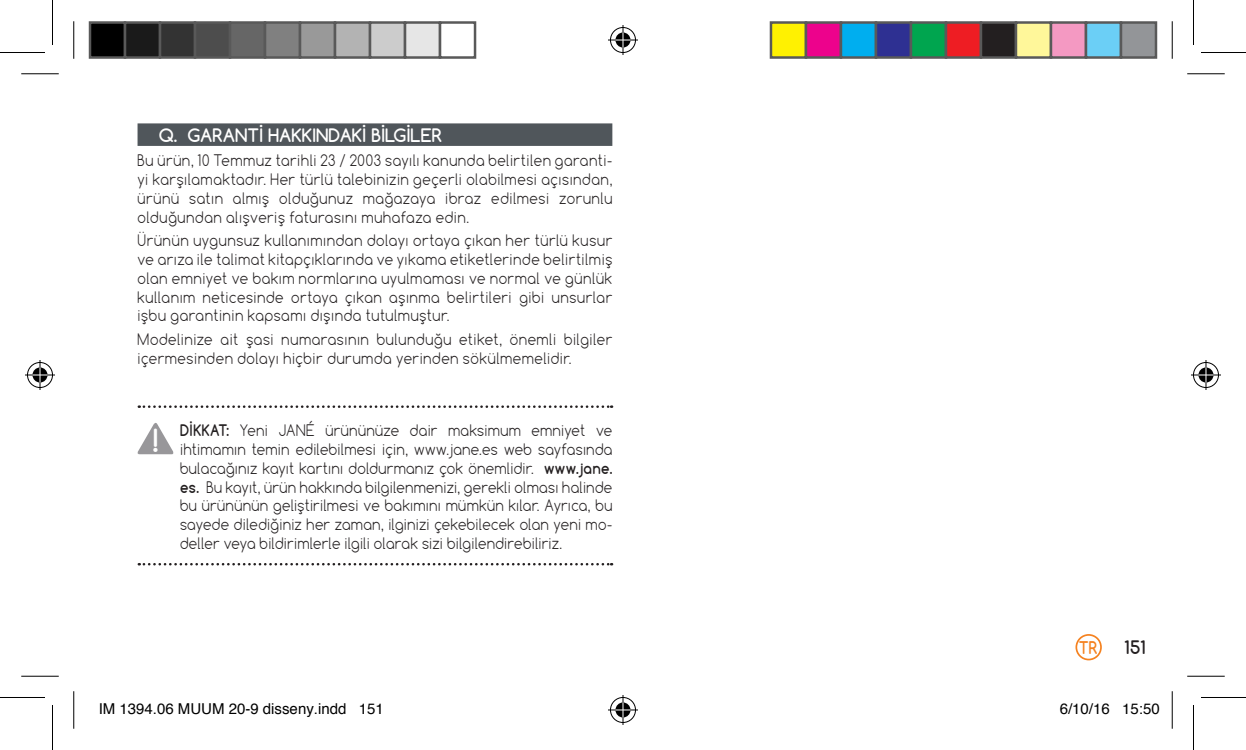
<style>
.page{position:relative;width:1246px;height:750px;background:#fff}
.page>*{position:absolute;margin:0;border:0;box-sizing:border-box;transform-origin:0 0}
.t1{font:700 30px "Comfortaa";color:#fff}
.titols{font:700 17.5px "Comfortaa";color:#fff}
.t2{font:700 17.5px "Comfortaa";color:#231f20}
.t3{font:700 16.5px "Comfortaa";color:#f58220;scale:.9 1}
.base{font:300 15px/18.8px "Comfortaa";letter-spacing:.055em;color:#231f20;text-align:justify;scale:.9 1}
.ATENCION{font:300 15px/18.8px "Comfortaa";letter-spacing:.03em;color:#231f20;text-align:justify;scale:.9 1}
.t4{font:15px "Helvetica";color:#000}
.s1{font-weight:700}
</style>
<div class="page">
<div style="left:1075px;top:634px;width:27px;height:26px;border:2px solid #f58220;border-radius:50%"></div>
<div style="left:138px;top:123px;width:474px;height:23px;background:#50565b"></div>
<svg style="left:139px;top:405px;width:473px;height:3px"></svg>
<svg style="left:139px;top:563px;width:473px;height:2px"></svg>
<svg style="left:137px;top:423px;width:37px;height:31px"></svg>
<hr style="left:21px;top:73px;width:38px;height:1px;background:#000">
<hr style="left:1187px;top:73px;width:38px;height:1px;background:#000">
<hr style="left:21px;top:676px;width:38px;height:1px;background:#000">
<hr style="left:1187px;top:676px;width:38px;height:1px;background:#000">
<hr style="left:73px;top:21px;width:1px;height:38px;background:#000">
<hr style="left:73px;top:691px;width:1px;height:38px;background:#000">
<hr style="left:1172px;top:21px;width:1px;height:38px;background:#000">
<hr style="left:1172px;top:691px;width:1px;height:38px;background:#000">
<hr style="left:0;top:52px;width:45px;height:1px;background:#000">
<hr style="left:1201px;top:52px;width:45px;height:1px;background:#000">
<hr style="left:0;top:697px;width:45px;height:1px;background:#000">
<hr style="left:1201px;top:697px;width:45px;height:1px;background:#000">
<hr style="left:52px;top:0;width:1px;height:45px;background:#000">
<hr style="left:52px;top:705px;width:1px;height:45px;background:#000">
<hr style="left:1193px;top:0;width:1px;height:45px;background:#000">
<hr style="left:1193px;top:705px;width:1px;height:45px;background:#000">
<div style="left:609px;top:26px;width:28px;height:28px;border:3px solid #fff;border-radius:50%"></div>
<svg style="left:608px;top:38px;width:30px;height:4px"></svg>
<svg style="left:621px;top:25px;width:4px;height:30px"></svg>
<div style="left:614px;top:31px;width:18px;height:18px;border:3px solid #fff;border-radius:50%"></div>
<div style="left:610px;top:27px;width:26px;height:26px;border:1px solid #000;border-radius:50%"></div>
<hr style="left:608px;top:40px;width:30px;height:1px;background:#000">
<hr style="left:623px;top:25px;width:1px;height:30px;background:#000">
<svg style="left:615px;top:33px;width:15px;height:15px"></svg>
<div style="left:609px;top:696px;width:28px;height:28px;border:3px solid #fff;border-radius:50%"></div>
<hr style="left:608px;top:708px;width:30px;height:3px;background:#fff">
<svg style="left:621px;top:695px;width:4px;height:30px"></svg>
<div style="left:614px;top:701px;width:18px;height:18px;border:3px solid #fff;border-radius:50%"></div>
<div style="left:610px;top:697px;width:26px;height:26px;border:1px solid #000;border-radius:50%"></div>
<hr style="left:608px;top:709px;width:30px;height:1px;background:#000">
<hr style="left:623px;top:695px;width:1px;height:30px;background:#000">
<svg style="left:615px;top:702px;width:15px;height:15px"></svg>
<div style="left:26px;top:361px;width:28px;height:28px;border:3px solid #fff;border-radius:50%"></div>
<svg style="left:25px;top:373px;width:30px;height:4px"></svg>
<svg style="left:38px;top:360px;width:4px;height:30px"></svg>
<div style="left:31px;top:366px;width:18px;height:18px;border:3px solid #fff;border-radius:50%"></div>
<div style="left:27px;top:362px;width:26px;height:26px;border:1px solid #000;border-radius:50%"></div>
<hr style="left:25px;top:375px;width:30px;height:1px;background:#000">
<hr style="left:40px;top:360px;width:1px;height:30px;background:#000">
<svg style="left:33px;top:367px;width:15px;height:15px"></svg>
<div style="left:1192px;top:361px;width:28px;height:28px;border:3px solid #fff;border-radius:50%"></div>
<svg style="left:1191px;top:373px;width:30px;height:4px"></svg>
<hr style="left:1204px;top:360px;width:3px;height:30px;background:#fff">
<div style="left:1197px;top:366px;width:18px;height:18px;border:3px solid #fff;border-radius:50%"></div>
<div style="left:1193px;top:362px;width:26px;height:26px;border:1px solid #000;border-radius:50%"></div>
<hr style="left:1191px;top:375px;width:30px;height:1px;background:#000">
<hr style="left:1206px;top:360px;width:1px;height:30px;background:#000">
<svg style="left:1198px;top:367px;width:15px;height:15px"></svg>
<div style="left:90px;top:23px;width:35px;height:35px;background:#000"></div>
<div style="left:89px;top:21px;width:37px;height:38px;border:2px solid #595959"></div>
<div style="left:125px;top:23px;width:35px;height:35px;background:#1a1a1a"></div>
<div style="left:124px;top:21px;width:37px;height:38px;border:2px solid #595959"></div>
<div style="left:160px;top:23px;width:35px;height:35px;background:#333"></div>
<div style="left:159px;top:21px;width:37px;height:38px;border:2px solid #595959"></div>
<div style="left:195px;top:23px;width:35px;height:35px;background:#4d4d4d"></div>
<div style="left:194px;top:21px;width:37px;height:38px;border:2px solid #595959"></div>
<div style="left:230px;top:23px;width:35px;height:35px;background:#666"></div>
<div style="left:229px;top:21px;width:37px;height:38px;border:2px solid #595959"></div>
<div style="left:265px;top:23px;width:35px;height:35px;background:#808080"></div>
<div style="left:264px;top:21px;width:37px;height:38px;border:2px solid #595959"></div>
<div style="left:300px;top:23px;width:35px;height:35px;background:#999"></div>
<div style="left:299px;top:21px;width:37px;height:38px;border:2px solid #595959"></div>
<div style="left:335px;top:23px;width:35px;height:35px;background:#b3b3b3"></div>
<div style="left:334px;top:21px;width:37px;height:38px;border:2px solid #595959"></div>
<div style="left:370px;top:23px;width:35px;height:35px;background:#ccc"></div>
<div style="left:369px;top:21px;width:37px;height:38px;border:2px solid #595959"></div>
<div style="left:405px;top:23px;width:35px;height:35px;background:#e6e6e6"></div>
<div style="left:404px;top:21px;width:37px;height:38px;border:2px solid #595959"></div>
<div style="left:439px;top:21px;width:37px;height:38px;border:2px solid #595959"></div>
<div style="left:771px;top:23px;width:35px;height:35px;background:#fff101"></div>
<div style="left:770px;top:21px;width:37px;height:38px;border:2px solid #595959"></div>
<div style="left:806px;top:23px;width:35px;height:35px;background:#ed028c"></div>
<div style="left:805px;top:21px;width:37px;height:38px;border:2px solid #595959"></div>
<div style="left:841px;top:23px;width:35px;height:35px;background:#00aeef"></div>
<div style="left:840px;top:21px;width:37px;height:38px;border:2px solid #595959"></div>
<div style="left:876px;top:23px;width:35px;height:35px;background:#2e3092"></div>
<div style="left:875px;top:21px;width:37px;height:38px;border:2px solid #595959"></div>
<div style="left:911px;top:23px;width:35px;height:35px;background:#00a54f"></div>
<div style="left:910px;top:21px;width:37px;height:38px;border:2px solid #595959"></div>
<div style="left:946px;top:23px;width:35px;height:35px;background:#ee1d23"></div>
<div style="left:945px;top:21px;width:37px;height:38px;border:2px solid #595959"></div>
<div style="left:981px;top:23px;width:35px;height:35px;background:#231f20"></div>
<div style="left:980px;top:21px;width:37px;height:38px;border:2px solid #595959"></div>
<div style="left:1016px;top:23px;width:35px;height:35px;background:#fff79a"></div>
<div style="left:1015px;top:21px;width:37px;height:38px;border:2px solid #595959"></div>
<div style="left:1051px;top:23px;width:35px;height:35px;background:#f499c2"></div>
<div style="left:1050px;top:21px;width:37px;height:38px;border:2px solid #595959"></div>
<div style="left:1086px;top:23px;width:35px;height:35px;background:#6bcff6"></div>
<div style="left:1085px;top:21px;width:37px;height:38px;border:2px solid #595959"></div>
<div style="left:1121px;top:23px;width:35px;height:35px;background:#939598"></div>
<div style="left:1120px;top:21px;width:37px;height:38px;border:2px solid #595959"></div>
<p class="titols" style="left:159px;top:124px;width:285px">Q. GARANTİ HAKKINDAKİ BİLGİLER</p>
<p class="base" style="left:138px;top:151px;width:529px">Bu ürün, 10 Temmuz tarihli 23 / 2003 sayılı kanunda belirtilen garanti&shy;yi karşılamaktadır. Her türlü talebinizin geçerli olabilmesi açısından, ürünü satın almış olduğunuz mağazaya ibraz edilmesi zorunlu olduğundan alışveriş faturasını muhafaza edin.</p>
<p class="base" style="left:138px;top:231px;width:529px">Ürünün uygunsuz kullanımından dolayı ortaya çıkan her türlü kusur ve arıza ile talimat kitapçıklarında ve yıkama etiketlerinde belirtilmiş olan emniyet ve bakım normlarına uyulmaması ve normal ve günlük kullanım neticesinde ortaya çıkan aşınma belirtileri gibi unsurlar işbu garantinin kapsamı dışında tutulmuştur.</p>
<p class="base" style="left:138px;top:330px;width:529px">Modelinize ait şasi numarasının bulunduğu etiket, önemli bilgiler içermesinden dolayı hiçbir durumda yerinden sökülmemelidir.</p>
<p class="t1" style="left:152px;top:421px;width:7px">!</p>
<p class="ATENCION" style="left:180px;top:421px;width:482px"><span class="s1">DİKKAT:</span> Yeni JANÉ ürününüze dair maksimum emniyet ve ihtimamın temin edilebilmesi için, www.jane.es web sayfasında bulacağınız kayıt kartını doldurmanız çok önemlidir. <span class="s1">www.jane. es.</span> Bu kayıt, ürün hakkında bilgilenmenizi, gerekli olması halinde bu ürününün geliştirilmesi ve bakımını mümkün kılar. Ayrıca, bu sayede dilediğiniz her zaman, ilginizi çekebilecek olan yeni mo&shy;deller veya bildirimlerle ilgili olarak sizi bilgilendirebiliriz.</p>
<p class="t3" style="left:1079px;top:637px;width:22px">TR</p>
<p class="t2" style="left:1124px;top:637px;width:22px">151</p>
<p class="t4" style="left:99px;top:697px;width:287px">IM 1394.06 MUUM 20-9 disseny.indd 151</p>
<p class="t4" style="left:1060px;top:697px;width:102px">6/10/16 15:50</p>
</div>
